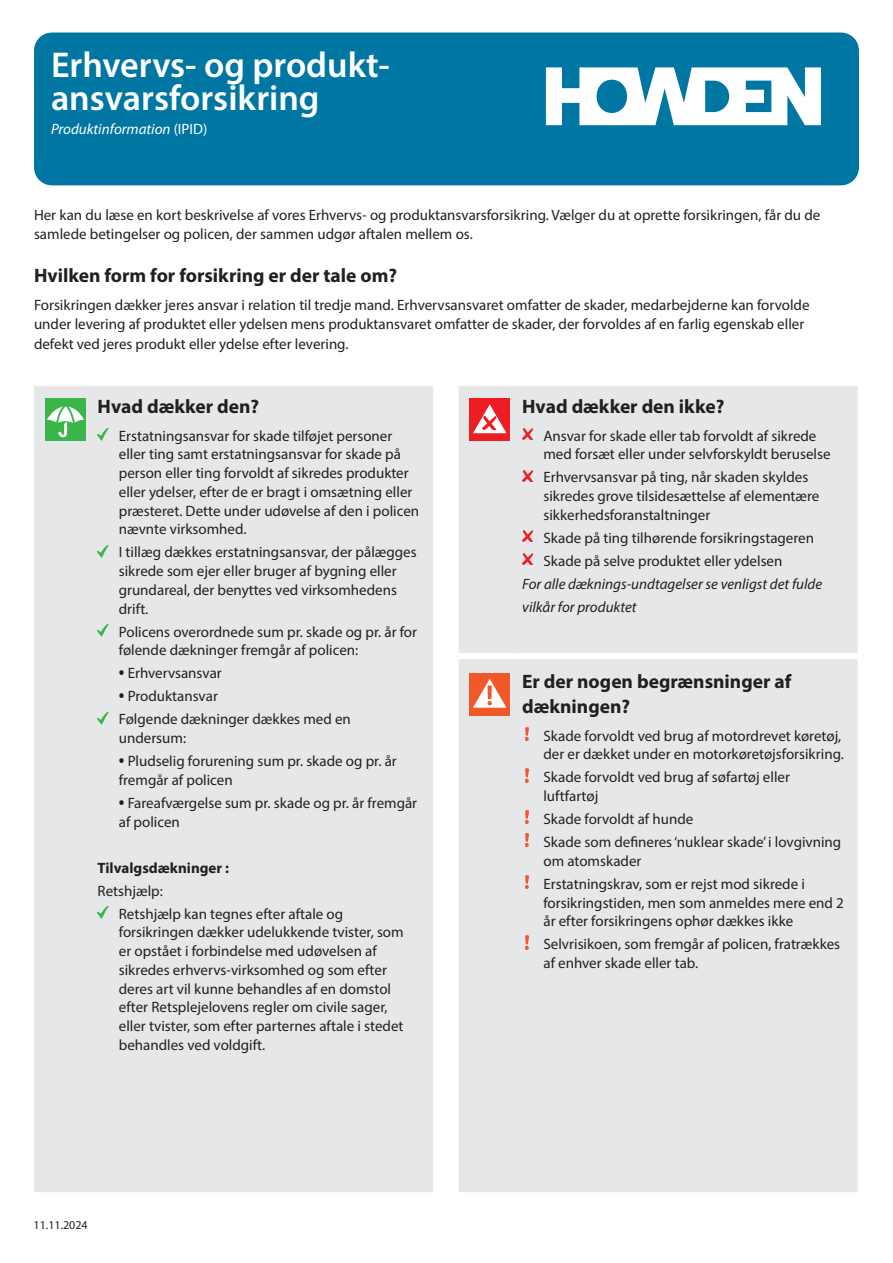
<style>
.page{position:relative;width:893px;height:1263px;background:#fff}
.page>*{position:absolute;margin:0;border:0;box-sizing:border-box;transform-origin:0 0}
.t1{font:600 36px/33.3px "Myriad Pro";color:#fff}
.t2{font:700 19.5px/25.5px "Myriad Pro";color:#231f20}
.t3{font:15px/18.8px "Myriad Pro";color:#231f20}
.t4{font:italic 15px/23px "Myriad Pro";color:#231f20}
.t5{font:italic 15px "Myriad Pro";color:#fff}
.t6{font:700 15px "Myriad Pro";color:#231f20}
.t7{font:12px "Myriad Pro";color:#231f20}
.s1{font-style:normal}
.s2{font-family:"Open Sans";font-weight:700}
</style>
<div class="page">
<div style="left:34px;top:33px;width:825px;height:152px;background:#0076a3;border-radius:18px"></div>
<div style="left:34px;top:386px;width:824px;height:806px;background:#e6e7e9"></div>
<div style="left:459px;top:653px;width:59px;height:6px;background:#fff"></div>
<div style="left:518px;top:653px;width:340px;height:6px;background:#fff"></div>
<div style="left:433px;top:657px;width:26px;height:6px;background:#fff"></div>
<div style="left:45px;top:399px;width:41px;height:42px;background:#3ab54a"></div>
<svg style="left:47px;top:402px;width:37px;height:35px"></svg>
<svg style="left:98px;top:429px;width:10px;height:12px"></svg>
<svg style="left:98px;top:545px;width:10px;height:12px"></svg>
<svg style="left:98px;top:625px;width:10px;height:12px"></svg>
<svg style="left:98px;top:712px;width:10px;height:12px"></svg>
<svg style="left:98px;top:907px;width:10px;height:12px"></svg>
<div style="left:469px;top:399px;width:41px;height:42px;background:#ee1d23"></div>
<svg style="left:473px;top:404px;width:33px;height:29px"></svg>
<svg style="left:522px;top:429px;width:11px;height:10px"></svg>
<svg style="left:522px;top:470px;width:11px;height:11px"></svg>
<svg style="left:522px;top:531px;width:11px;height:11px"></svg>
<svg style="left:522px;top:554px;width:11px;height:11px"></svg>
<div style="left:469px;top:673px;width:41px;height:43px;background:#f15929"></div>
<svg style="left:473px;top:679px;width:33px;height:29px"></svg>
<svg style="left:525px;top:727px;width:4px;height:13px"></svg>
<svg style="left:525px;top:769px;width:4px;height:13px"></svg>
<svg style="left:525px;top:811px;width:4px;height:13px"></svg>
<svg style="left:525px;top:834px;width:4px;height:13px"></svg>
<img style="left:525px;top:875px;width:4px;height:14px">
<svg style="left:525px;top:936px;width:4px;height:13px"></svg>
<svg style="left:546px;top:67px;width:275px;height:58px"></svg>
<h1 class="t1" style="left:51px;top:47px;width:340px">Erhvervs- og produkt&shy;ansvarsforsikring</h1>
<p class="t5" style="left:51px;top:120px;width:158px">Produktinformation <span class="s1">(IPID)</span></p>
<p class="t3" style="left:34px;top:205px;width:788px;line-height:19.5px">Her kan du læse en kort beskrivelse af vores Erhvervs- og produktansvarsforsikring. Vælger du at oprette forsikringen, får du de samlede betingelser og policen, der sammen udgør aftalen mellem os.</p>
<h2 class="t2" style="left:34px;top:262px;width:365px">Hvilken form for forsikring er der tale om?</h2>
<p class="t3" style="left:34px;top:295px;width:777px;line-height:19.5px">Forsikringen dækker jeres ansvar i relation til tredje mand. Erhvervsansvaret omfatter de skader, medarbejderne kan forvolde under levering af produktet eller ydelsen mens produktansvaret omfatter de skader, der forvoldes af en farlig egenskab eller defekt ved jeres produkt eller ydelse efter levering.</p>
<h2 class="t2" style="left:98px;top:393px;width:163px">Hvad dækker den?</h2>
<p class="t3" style="left:119px;top:426px;width:302px">Erstatningsansvar for skade tilføjet personer eller ting samt erstatningsansvar for skade på person eller ting forvoldt af sikredes produkter eller ydelser, efter de er bragt i omsætning eller præsteret. Dette under udøvelse af den i policen nævnte virksomhed.</p>
<p class="t3" style="left:119px;top:543px;width:299px">I tillæg dækkes erstatningsansvar, der pålægges sikrede som ejer eller bruger af bygning eller grundareal, der benyttes ved virksomhedens drift.</p>
<p class="t3" style="left:119px;top:622px;width:300px">Policens overordnede sum pr. skade og pr. år for følende dækninger fremgår af policen:</p>
<p class="t3" style="left:119px;top:664px;width:105px"><span class="s2">•</span> Erhvervsansvar</p>
<p class="t3" style="left:119px;top:685px;width:234px;line-height:23px"><span class="s2">•</span> Produktansvar<br>Følgende dækninger dækkes med en</p>
<p class="t3" style="left:119px;top:728px;width:69px">undersum:</p>
<p class="t3" style="left:119px;top:751px;width:279px"><span class="s2">•</span> Pludselig forurening sum pr. skade og pr. år fremgår af policen</p>
<p class="t3" style="left:119px;top:793px;width:300px"><span class="s2">•</span> Fareafværgelse sum pr. skade og pr. år fremgår af policen</p>
<p class="t6" style="left:98px;top:858px;width:133px">Tilvalgsdækninger :</p>
<p class="t3" style="left:119px;top:879px;width:226px;line-height:23px;text-indent:-21px">Retshjælp:<br>Retshjælp kan tegnes efter aftale og</p>
<p class="t3" style="left:119px;top:923px;width:286px">forsikringen dækker udelukkende tvister, som er opstået i forbindelse med udøvelsen af sikredes erhvervs-virksomhed og som efter deres art vil kunne behandles af en domstol efter Retsplejelovens regler om civile sager, eller tvister, som efter parternes aftale i stedet behandles ved voldgift.</p>
<p class="t7" style="left:34px;top:1218px;width:56px">11.11.2024</p>
<h2 class="t2" style="left:522px;top:393px;width:204px">Hvad dækker den ikke?</h2>
<p class="t3" style="left:543px;top:426px;width:289px">Ansvar for skade eller tab forvoldt af sikrede med forsæt eller under selvforskyldt beruselse</p>
<p class="t3" style="left:543px;top:468px;width:278px">Erhvervsansvar på ting, når skaden skyldes sikredes grove tilsidesættelse af elementære sikkerhedsforanstaltninger</p>
<p class="t3" style="left:543px;top:526px;width:272px;line-height:23px">Skade på ting tilhørende forsikringstageren<br>Skade på selve produktet eller ydelsen</p>
<p class="t4" style="left:522px;top:572px;width:302px">For alle dæknings-undtagelser se venligst det fulde vilkår for produktet</p>
<h2 class="t2" style="left:522px;top:668px;width:271px">Er der nogen begrænsninger af dækningen?</h2>
<p class="t3" style="left:543px;top:726px;width:302px">Skade forvoldt ved brug af motordrevet køretøj, der er dækket under en motorkøretøjsforsikring.</p>
<p class="t3" style="left:543px;top:768px;width:248px">Skade forvoldt ved brug af søfartøj eller luftfartøj</p>
<p class="t3" style="left:543px;top:807px;width:299px;line-height:23px">Skade forvoldt af hunde<br>Skade som defineres ‘nuklear skade’ i lovgivning</p>
<p class="t3" style="left:543px;top:849px;width:263px;line-height:23px">om atomskader<br>Erstatningskrav, som er rejst mod sikrede i</p>
<p class="t3" style="left:543px;top:893px;width:302px">forsikringstiden, men som anmeldes mere end 2 år efter forsikringens ophør dækkes ikke</p>
<p class="t3" style="left:543px;top:935px;width:298px">Selvrisikoen, som fremgår af policen, fratrækkes af enhver skade eller tab.</p>
</div>
